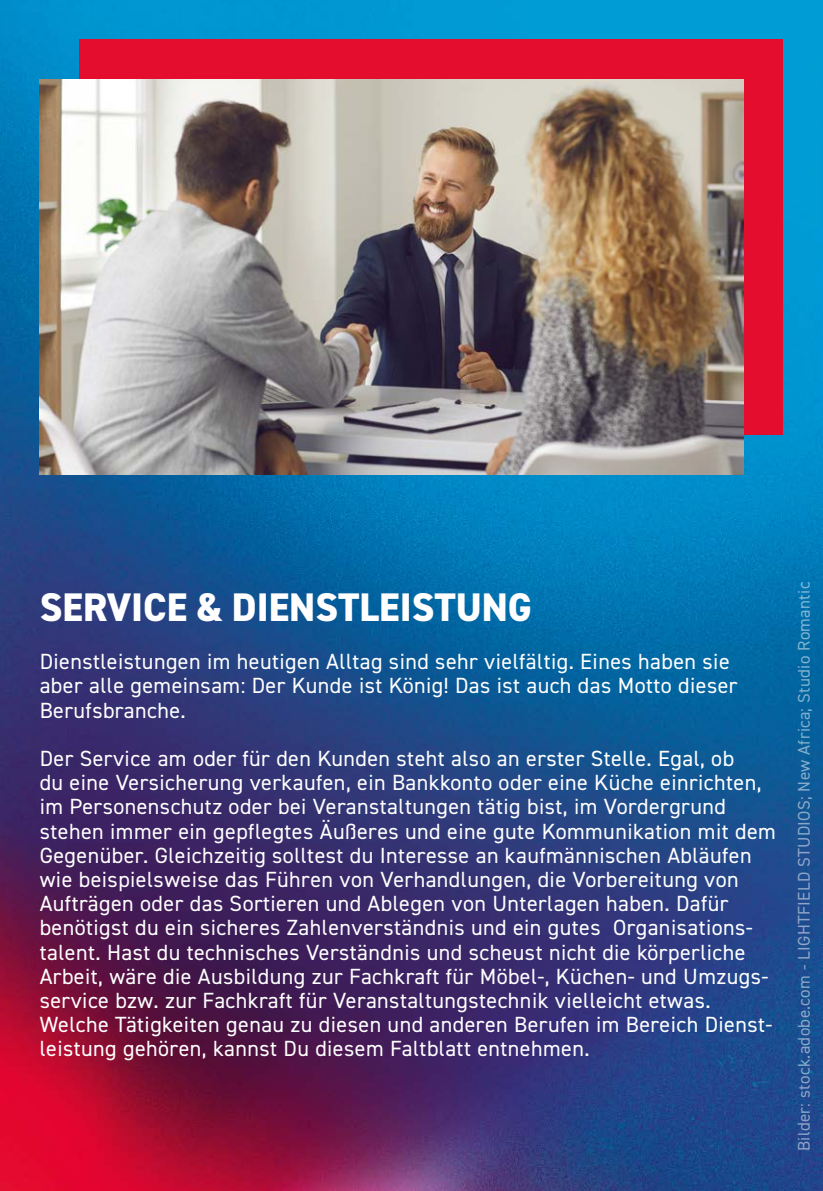
<style>
.page{position:relative;width:823px;height:1191px;background:#fff}
.page>*{position:absolute;margin:0;border:0;box-sizing:border-box;transform-origin:0 0}
.h2_Headline{font:800 40px "DIN2014";color:#fff}
.p_Fließtext_11pt{font:22px/24.2px "DIN2014";letter-spacing:.02em;color:#fff}
.t1{font:17px "DIN2014";letter-spacing:.02em;color:#fff}
</style>
<div class="page">
<img style="left:0;top:0;width:822px;height:1191px">
<div style="left:79px;top:40px;width:703px;height:395px;background:#e40d2e"></div>
<img style="left:40px;top:79px;width:703px;height:396px">
<h2 class="h2_Headline" style="left:40px;top:580px;width:493px">SERVICE &amp; DIENSTLEISTUNG</h2>
<p class="p_Fließtext_11pt" style="left:40px;top:649px;width:699px">Dienstleistungen im heutigen Alltag sind sehr vielfältig. Eines haben sie aber alle gemeinsam: Der Kunde ist König! Das ist auch das Motto dieser<br>Berufsbranche.</p>
<p class="p_Fließtext_11pt" style="left:40px;top:746px;width:737px">Der Service am oder für den Kunden steht also an erster Stelle. Egal, ob<br>du eine Versicherung verkaufen, ein Bankkonto oder eine Küche einrichten, im Personenschutz oder bei Veranstaltungen tätig bist, im Vordergrund stehen immer ein gepflegtes Äußeres und eine gute Kommunikation mit dem Gegenüber. Gleichzeitig solltest du Interesse an kaufmännischen Abläufen wie beispielsweise das Führen von Verhandlungen, die Vorbereitung von Aufträgen oder das Sortieren und Ablegen von Unterlagen haben. Dafür benötigst du ein sicheres Zahlenverständnis und ein gutes Organisations&shy;talent. Hast du technisches Verständnis und scheust nicht die körperliche Arbeit, wäre die Ausbildung zur Fachkraft für Möbel-, Küchen- und Umzugs&shy;service bzw. zur Fachkraft für Veranstaltungstechnik vielleicht etwas.<br>Welche Tätigkeiten genau zu diesen und anderen Berufen im Bereich Dienst&shy;leistung gehören, kannst Du diesem Faltblatt entnehmen.</p>
<p class="t1" style="left:792px;top:1151px;width:571px;rotate:-90deg">Bilder: stock.adobe.com - LIGHTFIELD STUDIOS; New Africa; Studio Romantic</p>
</div>
